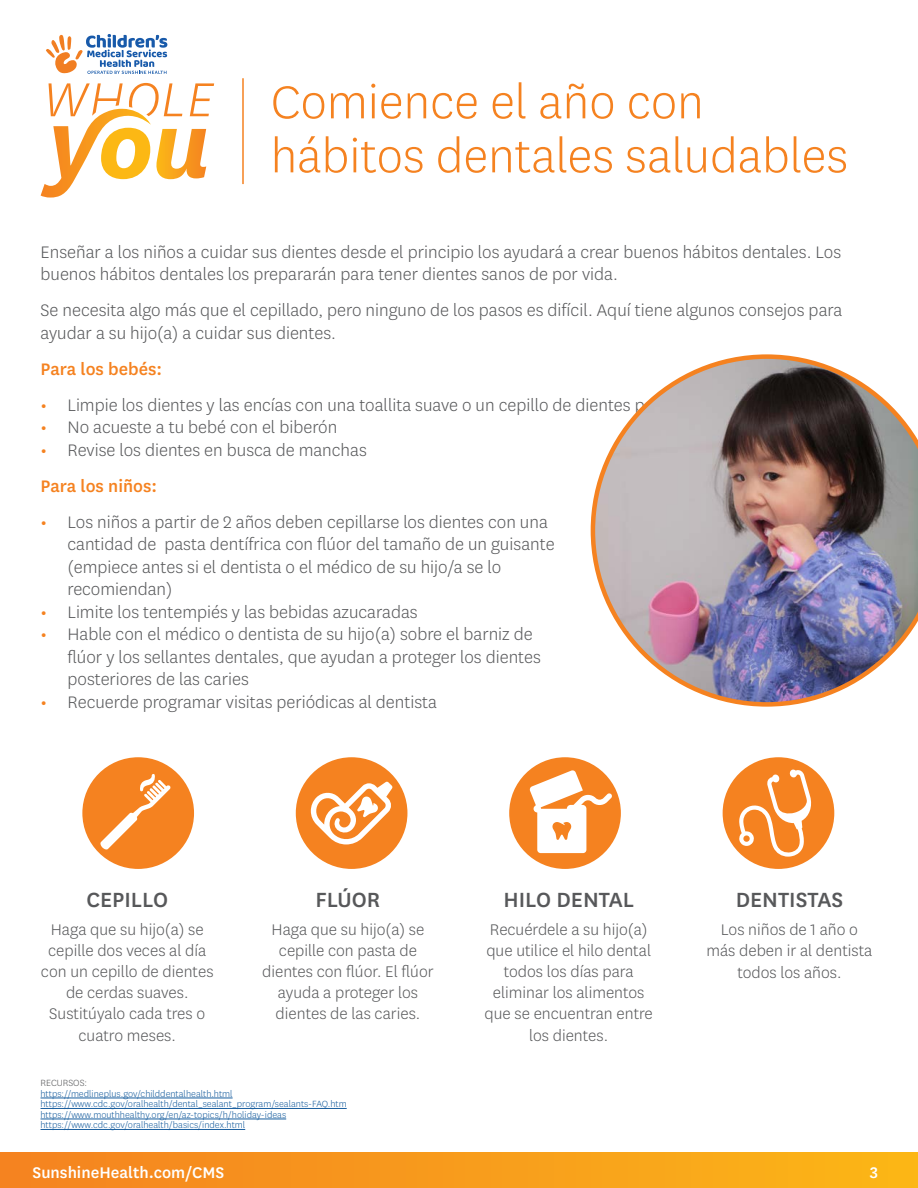
<style>
.page{position:relative;width:918px;height:1188px;background:#fff}
.page>*{position:absolute;margin:0;border:0;box-sizing:border-box;transform-origin:0 0}
.Article_Header{font:300 54px/54px "Centene Sans";color:#f58220}
.t1{font:500 24px "Centene Sans";color:#57585a}
.t2{font:300 19.5px/22.5px "Centene Sans";color:#57585a}
.t3{font:500 19.5px "Centene Sans";color:#f58220}
.t4{font:300 18px/21.3px "Centene Sans";color:#57585a;text-align:center}
.t5{font:500 18px "Centene Sans";color:#fff}
.t6{font:300 10.5px "Centene Sans";color:#175d9e}
.t7{font:300 10.5px "Centene Sans";color:#57585a}
.s1{font-weight:500;color:#f58220}
</style>
<div class="page">
<div style="left:0;top:1153px;width:918px;height:35px;background:linear-gradient(to right,#f48221,#fbb617)"></div>
<hr style="left:242px;top:78px;width:2px;height:106px;background:#f58220">
<svg style="left:41px;top:83px;width:173px;height:115px"></svg>
<svg style="left:46px;top:34px;width:121px;height:40px"></svg>
<img style="left:591px;top:354px;width:327px;height:353px">
<div style="left:82px;top:757px;width:112px;height:112px;background:#f58220;border-radius:50%"></div>
<div style="left:296px;top:757px;width:111px;height:112px;background:#f58220;border-radius:50%"></div>
<div style="left:509px;top:757px;width:112px;height:112px;background:#f58220;border-radius:50%"></div>
<svg style="left:100px;top:774px;width:70px;height:76px"></svg>
<svg style="left:311px;top:781px;width:82px;height:63px"></svg>
<svg style="left:529px;top:770px;width:83px;height:83px"></svg>
<div style="left:723px;top:757px;width:111px;height:112px;background:#f58220;border-radius:50%"></div>
<svg style="left:739px;top:769px;width:73px;height:88px"></svg>
<hr style="left:40px;top:1098px;width:193px;height:1px;background:#175d9e">
<hr style="left:40px;top:1108px;width:307px;height:1px;background:#175d9e">
<hr style="left:40px;top:1119px;width:246px;height:1px;background:#175d9e">
<hr style="left:40px;top:1129px;width:205px;height:1px;background:#175d9e">
<p class="Article_Header" style="left:271px;top:73px;width:579px">Comience el año con hábitos dentales saludables</p>
<p class="t2" style="left:40px;top:240px;width:802px">Enseñar a los niños a cuidar sus dientes desde el principio los ayudará a crear buenos hábitos dentales. Los buenos hábitos dentales los prepararán para tener dientes sanos de por vida.</p>
<p class="t2" style="left:40px;top:298px;width:803px">Se necesita algo más que el cepillado, pero ninguno de los pasos es difícil. Aquí tiene algunos consejos para ayudar a su hijo(a) a cuidar sus dientes.</p>
<p class="t3" style="left:40px;top:355px;width:123px">Para los bebés:</p>
<p class="t2" style="left:40px;top:393px;width:679px"><span class="s1">•</span> Limpie los dientes y las encías con una toallita suave o un cepillo de dientes para bebés</p>
<p class="t2" style="left:40px;top:415px;width:298px"><span class="s1">•</span> No acueste a tu bebé con el biberón</p>
<p class="t2" style="left:40px;top:438px;width:328px"><span class="s1">•</span> Revise los dientes en busca de manchas</p>
<p class="t3" style="left:40px;top:472px;width:118px">Para los niños:</p>
<p class="t2" style="left:68px;top:510px;width:489px;text-indent:-27px"><span class="s1">•</span> Los niños a partir de 2 años deben cepillarse los dientes con una cantidad de pasta dentífrica con flúor del tamaño de un guisante (empiece antes si el dentista o el médico de su hijo/a se lo recomiendan)</p>
<p class="t2" style="left:40px;top:600px;width:379px"><span class="s1">•</span> Limite los tentempiés y las bebidas azucaradas</p>
<p class="t2" style="left:68px;top:622px;width:475px;text-indent:-27px"><span class="s1">•</span> Hable con el médico o dentista de su hijo(a) sobre el barniz de flúor y los sellantes dentales, que ayudan a proteger los dientes posteriores de las caries</p>
<p class="t2" style="left:40px;top:690px;width:398px"><span class="s1">•</span> Recuerde programar visitas periódicas al dentista</p>
<p class="t1" style="left:86px;top:883px;width:83px">CEPILLO</p>
<p class="t4" style="left:41px;top:918px;width:174px">Haga que su hijo(a) se cepille dos veces al día con un cepillo de dientes de cerdas suaves.<br>Sustitúyalo cada tres o cuatro meses.</p>
<p class="t1" style="left:316px;top:883px;width:66px">FLÚOR</p>
<p class="t4" style="left:262px;top:918px;width:173px">Haga que su hijo(a) se cepille con pasta de dientes con flúor. El flúor ayuda a proteger los dientes de las caries.</p>
<p class="t7" style="left:40px;top:1077px;width:48px">RECURSOS:</p>
<p class="t6" style="left:40px;top:1087px;width:194px">https://medlineplus.gov/childdentalhealth.html</p>
<p class="t6" style="left:40px;top:1098px;width:308px">https://www.cdc.gov/oralhealth/dental_sealant_program/sealants-FAQ.htm</p>
<p class="t6" style="left:40px;top:1108px;width:247px">https://www.mouthhealthy.org/en/az-topics/h/holiday-ideas</p>
<p class="t6" style="left:40px;top:1119px;width:206px">https://www.cdc.gov/oralhealth/basics/index.html</p>
<p class="t1" style="left:503px;top:883px;width:132px">HILO DENTAL</p>
<p class="t4" style="left:485px;top:918px;width:170px">Recuérdele a su hijo(a) que utilice el hilo dental todos los días para eliminar los alimentos que se encuentran entre los dientes.</p>
<p class="t1" style="left:736px;top:883px;width:109px">DENTISTAS</p>
<p class="t4" style="left:706px;top:918px;width:167px;line-height:21.8px">Los niños de 1 año o más deben ir al dentista todos los años.</p>
<p class="t5" style="left:33px;top:1160px;width:193px">SunshineHealth.com/CMS</p>
<p class="t5" style="left:870px;top:1160px;width:10px">3</p>
</div>
